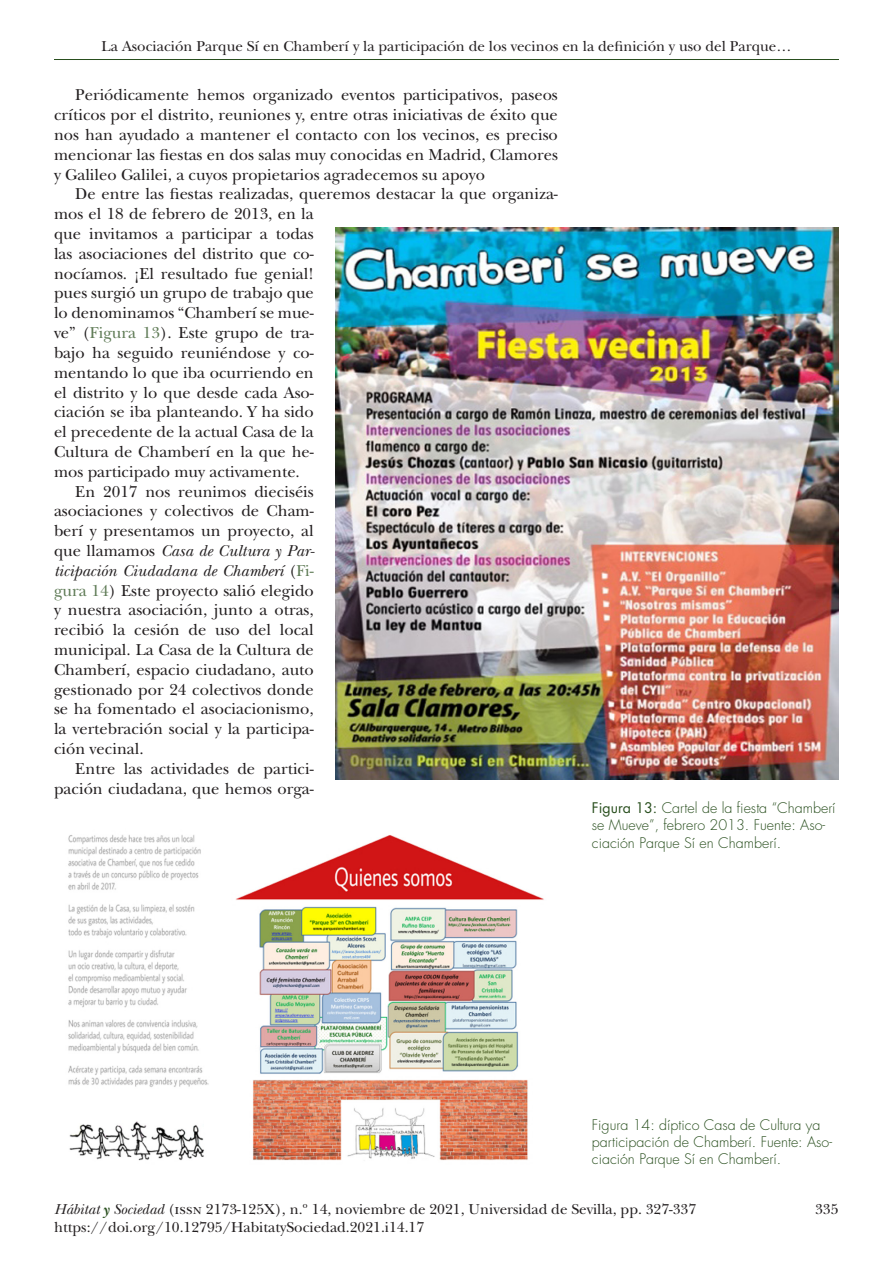
<style>
.page{position:relative;width:893px;height:1263px;background:#fff}
.page>*{position:absolute;margin:0;border:0;box-sizing:border-box;transform-origin:0 0}
.TXT_normal{font:16.5px/19.8px "New Baskerville Std";color:#231f20;text-align:justify}
.t1{font:15px "New Baskerville Std";color:#231f20}
.TXT_PIEFOTO{font:300 14.25px/17.1px "Futura Std";color:#294f1e}
.s1{color:#5f7b56}
.s2{font-style:italic}
.s3{font-weight:400}
.s4{font-weight:700;font-style:italic;color:#294f1e}
</style>
<div class="page">
<hr style="left:54px;top:59px;width:785px;height:1px;background:#294f1e">
<img style="left:335px;top:227px;width:504px;height:552px">
<img style="left:68px;top:835px;width:476px;height:326px">
<p class="t1" style="left:102px;top:37px;width:691px">La Asociación Parque Sí en Chamberí y la participación de los vecinos en la definición y uso del Parque…</p>
<p class="TXT_normal" style="left:54px;top:85px;width:505px;text-indent:21px">Periódicamente hemos organizado eventos participativos, paseos críticos por el distrito, reuniones y, entre otras iniciativas de éxito que nos han ayudado a mantener el contacto con los vecinos, es preciso mencionar las fiestas en dos salas muy conocidas en Madrid, Clamores y Galileo Galilei, a cuyos propietarios agradecemos su apoyo</p>
<p class="TXT_normal" style="left:54px;top:184px;width:505px;text-align:left;text-indent:21px">De entre las fiestas realizadas, queremos destacar la que organiza&shy;mos el 18 de febrero de 2013, en la<br>que invitamos a participar a todas<br>las asociaciones del distrito que co-<br>nocíamos. ¡El resultado fue genial!<br>pues surgió un grupo de trabajo que<br>lo denominamos “Chamberí se mue-<br>ve” (<span class="s1">Figura 13</span>). Este grupo de tra-<br>bajo ha seguido reuniéndose y co-<br>mentando lo que iba ocurriendo en<br>el distrito y lo que desde cada Aso-<br>ciación se iba planteando. Y ha sido<br>el precedente de la actual Casa de la<br>Cultura de Chamberí en la que he-<br>mos participado muy activamente.</p>
<p class="TXT_normal" style="left:54px;top:481px;width:262px;text-indent:21px">En 2017 nos reunimos dieciséis asociaciones y colectivos de Cham&shy;berí y presentamos un proyecto, al que llamamos <span class="s2">Casa de Cultura y Par&shy;ticipación Ciudadana de Chamberí</span> (<span class="s1">Fi&shy;gura 14</span>) Este proyecto salió elegido y nuestra asociación, junto a otras, recibió la cesión de uso del local municipal. La Casa de la Cultura de Chamberí, espacio ciudadano, auto gestionado por 24 colectivos donde se ha fomentado el asociacionismo, la vertebración social y la participa&shy;ción vecinal.</p>
<p class="TXT_normal" style="left:54px;top:759px;width:261px;text-align:right">Entre las actividades de partici&shy;pación ciudadana, que hemos orga-</p>
<p class="TXT_PIEFOTO" style="left:592px;top:800px;width:245px"><span class="s3">Figura 13:</span> Cartel de la fiesta “Chamberí se Mueve”, febrero 2013. Fuente: Aso&shy;ciación Parque Sí en Chamberí.</p>
<p class="TXT_PIEFOTO" style="left:592px;top:1117px;width:242px">Figura 14: díptico Casa de Cultura ya participación de Chamberí. Fuente: Aso&shy;ciación Parque Sí en Chamberí.</p>
<p class="t1" style="left:54px;top:1201px;width:644px"><span class="s2">Hábitat</span> <span class="s4">y</span> <span class="s2">Sociedad</span> (issn 2173-125X), n.º 14, noviembre de 2021, Universidad de Sevilla, pp. 327-337</p>
<p class="t1" style="left:815px;top:1201px;width:25px">335</p>
<p class="t1" style="left:54px;top:1219px;width:372px">https://doi.org/10.12795/HabitatySociedad.2021.i14.17</p>
</div>
